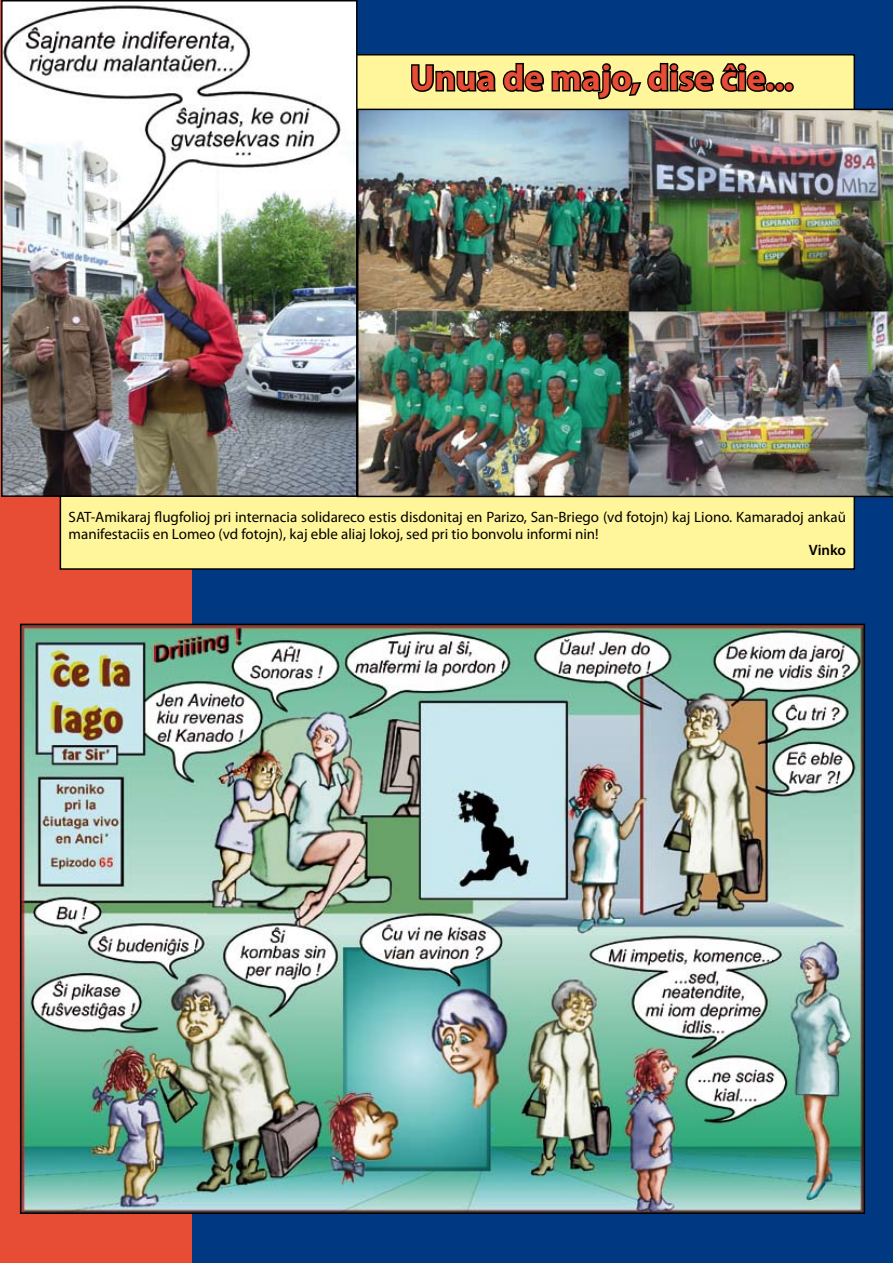
<style>
.page{position:relative;width:893px;height:1263px;background:#fff}
.page>*{position:absolute;margin:0;border:0;box-sizing:border-box;transform-origin:0 0}
.t1{font:700 36px "Myriad Pro";color:#e74d34}
.t2{font:15px/16.5px "Myriad Pro";color:#000}
.t3{font:600 15px "Myriad Pro";letter-spacing:-.005em;color:#000}
</style>
<div class="page">
<div style="left:183px;top:0;width:710px;height:1263px;background:#003882"></div>
<div style="left:0;top:0;width:192px;height:1263px;background:#e74d34"></div>
<div style="left:60px;top:55px;width:794px;height:514px;background:#fff59a"></div>
<svg style="left:411px;top:62px;width:357px;height:38px"></svg>
<div style="left:766px;top:82px;width:9px;height:10px;border:3px solid #000;border-radius:50%"></div>
<div style="left:775px;top:82px;width:9px;height:10px;border:3px solid #000;border-radius:50%"></div>
<div style="left:784px;top:82px;width:10px;height:10px;border:3px solid #000;border-radius:50%"></div>
<img style="left:358px;top:109px;width:535px;height:388px">
<img style="left:4px;top:3px;width:351px;height:491px">
<div style="left:1px;top:0;width:357px;height:497px;border:2px solid #000"></div>
<img style="left:23px;top:627px;width:839px;height:584px">
<h1 class="t1" style="left:410px;top:54px;width:385px">Unua de majo, dise ĉie...</h1>
<p class="t2" style="left:69px;top:508px;width:779px">SAT-Amikaraj flugfolioj pri internacia solidareco estis disdonitaj en Parizo, San-Briego (vd fotojn) kaj Liono. Kamaradoj ankaŭ manifestaciis en Lomeo (vd fotojn), kaj eble aliaj lokoj, sed pri tio bonvolu informi nin!</p>
<p class="t3" style="left:809px;top:540px;width:39px">Vinko</p>
</div>
